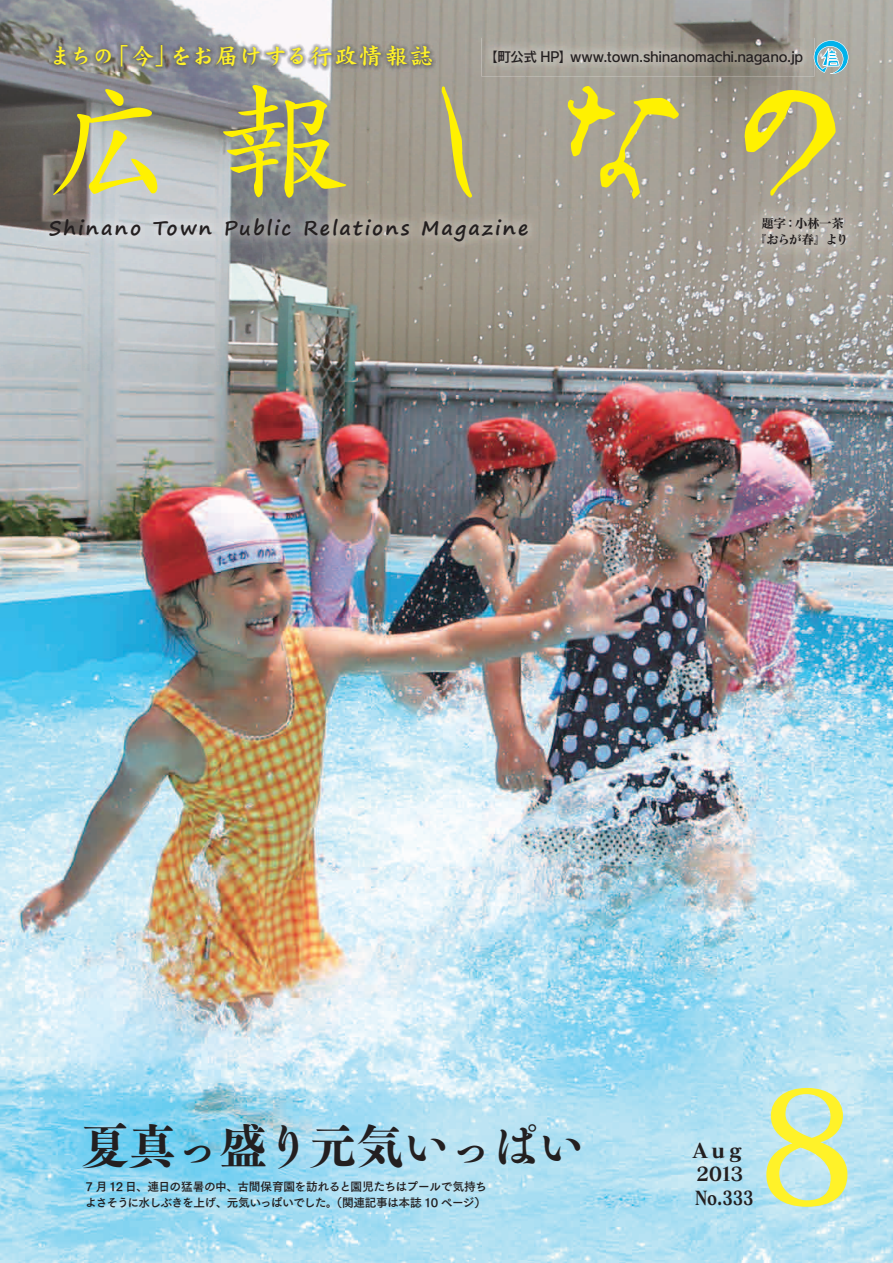
<style>
.page{position:relative;width:893px;height:1263px;background:#fff}
.page>*{position:absolute;margin:0;border:0;box-sizing:border-box;transform-origin:0 0}
.t1{font:154.2px "Matisse Pro DB";color:#fff229}
.t2{font:47.85px "Tsuku BMD Min Std E";letter-spacing:-.05em;color:#231f20}
.t3{font:22.8px "DFK Kai Sho Std W9";letter-spacing:.045em;color:#fff229}
.t4{font:20.25px "Matisse Pro EB";color:#231f20}
.t5{font:700 19.65px "Segoe Print";letter-spacing:.11em;color:#231f20}
.t6{font:19.2px "Matisse Pro EB";letter-spacing:-.13em;color:#231f20;scale:.82 1}
.t7{font:19.2px "Matisse Pro EB";letter-spacing:-.13em;color:#231f20;scale:.88 1}
.t8{font:13.8px "Rodin Pro DB";letter-spacing:-.025em;color:#231f20}
.t9{font:12.75px "Matisse Pro B";letter-spacing:-.055em;color:#231f20}
.t10{font:11.7px "Tsuku Go Pro B";letter-spacing:-.045em;color:#231f20}
</style>
<div class="page">
<img style="left:0;top:0;width:893px;height:1263px">
<svg style="left:53px;top:89px;width:104px;height:106px;background:#aaa875"></svg>
<svg style="left:223px;top:85px;width:123px;height:113px;background:#aeac6c"></svg>
<svg style="left:567px;top:86px;width:113px;height:113px;background:#b8b177"></svg>
<svg style="left:744px;top:88px;width:92px;height:109px;background:#bfb76a"></svg>
<svg style="left:442px;top:86px;width:32px;height:112px;background:#b7af6f"></svg>
<img style="left:50px;top:41px;width:386px;height:30px">
<img style="left:481px;top:38px;width:334px;height:38px">
<svg style="left:814px;top:40px;width:34px;height:34px"></svg>
<img style="left:38px;top:206px;width:502px;height:47px">
<img style="left:746px;top:202px;width:115px;height:59px">
<h3 class="t3" style="left:49px;top:44px;width:67px">まちの</h3>
<h3 class="t3" style="left:105px;top:44px;width:74px">「今」</h3>
<h3 class="t3" style="left:170px;top:44px;width:264px">をお届けする行政情報誌</h3>
<p class="t8" style="left:484px;top:47px;width:321px">【町公式 HP】www.town.shinanomachi.nagano j p.</p>
<h3 class="t5" style="left:49px;top:210px;width:94px">Shinano</h3>
<h3 class="t5" style="left:153px;top:210px;width:60px">Town</h3>
<h3 class="t5" style="left:224px;top:210px;width:69px">Public</h3>
<h3 class="t5" style="left:303px;top:210px;width:108px">Relations</h3>
<h3 class="t5" style="left:421px;top:210px;width:109px">Magazine</h3>
<p class="t9" style="left:761px;top:215px;width:26px">題字</p>
<p class="t9" style="left:795px;top:215px;width:51px">小林一茶</p>
<p class="t9" style="left:784px;top:215px;width:14px">：</p>
<p class="t9" style="left:753px;top:231px;width:97px">『おらが春』より</p>
<h2 class="t2" style="left:81px;top:1103px;width:506px">夏真っ盛り元気いっぱい</h2>
<p class="t10" style="left:85px;top:1193px;width:402px">よさそうに水しぶきを上げ、元気いっぱいでした。（関連記事は本誌 10 ページ(</p>
<p class="t10" style="left:86px;top:1177px;width:403px">7 月 12 日、連日の猛暑の中、古間保育園を訪れると園児たちはプールで気持ち</p>
<h3 class="t4" style="left:693px;top:1137px;width:50px">Aug</h3>
<h3 class="t7" style="left:694px;top:1161px;width:60px">２０１３</h3>
<h3 class="t6" style="left:695px;top:1185px;width:72px">No.333</h3>
<h1 class="t1" style="left:757px;top:1050px;width:101px">8</h1>
</div>
